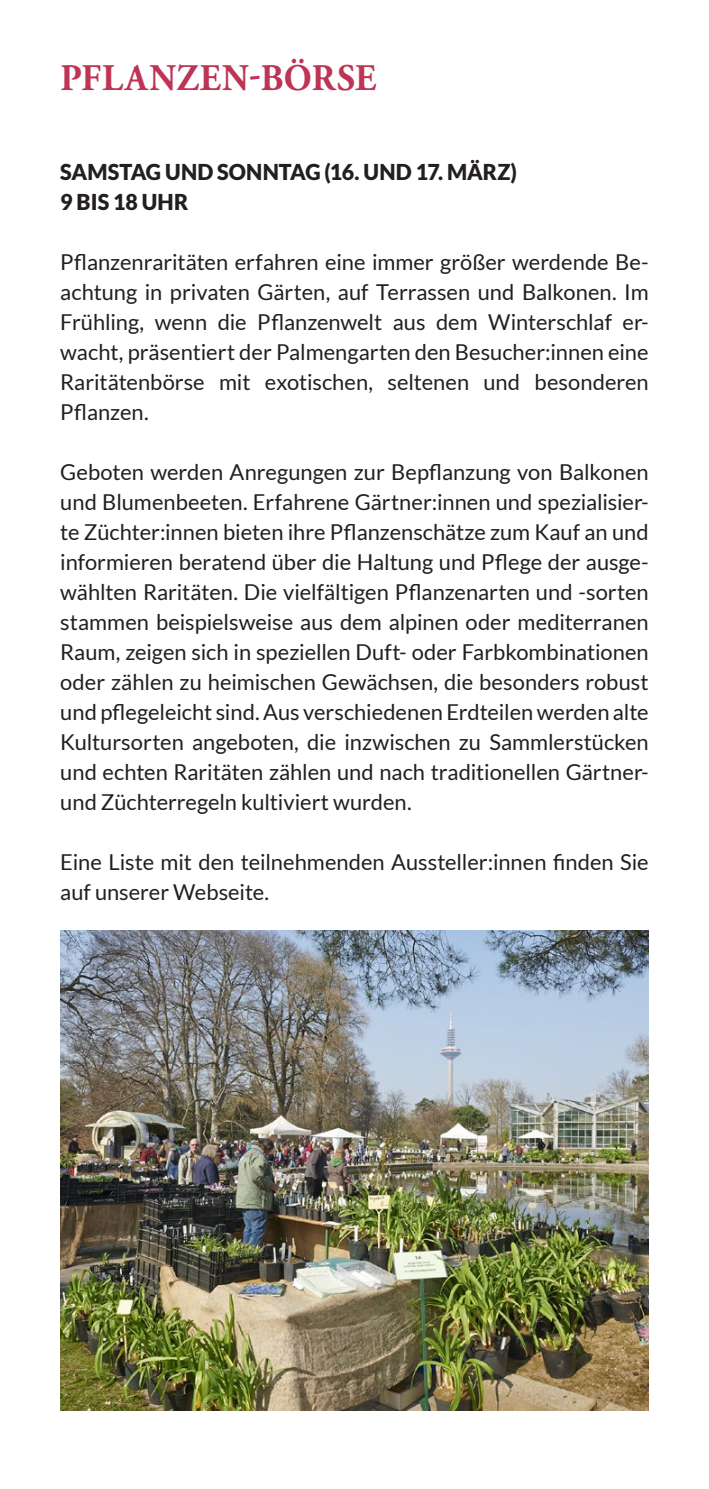
<style>
.page{position:relative;width:709px;height:1489px;background:#fff}
.page>*{position:absolute;margin:0;border:0;box-sizing:border-box;transform-origin:0 0}
.t1{font:700 37.5px "Adobe Garamond Pro";letter-spacing:.03em;color:#be3455;scale:.95 1}
.t2{font:22px/30px "Lato";color:#231f20;text-align:justify}
.t3{font:900 22px/30px "Lato";color:#231f20}
</style>
<div class="page">
<img style="left:60px;top:930px;width:588px;height:480px">
<h1 class="t1" style="left:60px;top:56px;width:334px">PFLANZEN-BÖRSE</h1>
<p class="t3" style="left:60px;top:156px;width:458px">SAMSTAG UND SONNTAG (16. UND 17. MÄRZ)<br>9 BIS 18 UHR</p>
<p class="t2" style="left:60px;top:247px;width:590px">Pflanzenraritäten erfahren eine immer größer werdende Be&shy;achtung in privaten Gärten, auf Terrassen und Balkonen. Im Frühling, wenn die Pflanzenwelt aus dem Winterschlaf er&shy;wacht, präsentiert der Palmengarten den Besucher:innen eine Raritätenbörse mit exotischen, seltenen und besonderen Pflanzen.</p>
<p class="t2" style="left:60px;top:457px;width:590px">Geboten werden Anregungen zur Bepflanzung von Balkonen und Blumenbeeten. Erfahrene Gärtner:innen und spezialisier&shy;te Züchter:innen bieten ihre Pflanzenschätze zum Kauf an und informieren beratend über die Haltung und Pflege der ausge&shy;wählten Raritäten. Die vielfältigen Pflanzenarten und -sorten stammen beispielsweise aus dem alpinen oder mediterranen Raum, zeigen sich in speziellen Duft- oder Farbkombinationen oder zählen zu heimischen Gewächsen, die besonders robust und pflegeleicht sind. Aus verschiedenen Erdteilen werden alte Kultursorten angeboten, die inzwischen zu Sammlerstücken und echten Raritäten zählen und nach traditionellen Gärtner&shy;und Züchterregeln kultiviert wurden.</p>
<p class="t2" style="left:60px;top:847px;width:590px">Eine Liste mit den teilnehmenden Aussteller:innen finden Sie auf unserer Webseite.</p>
</div>
